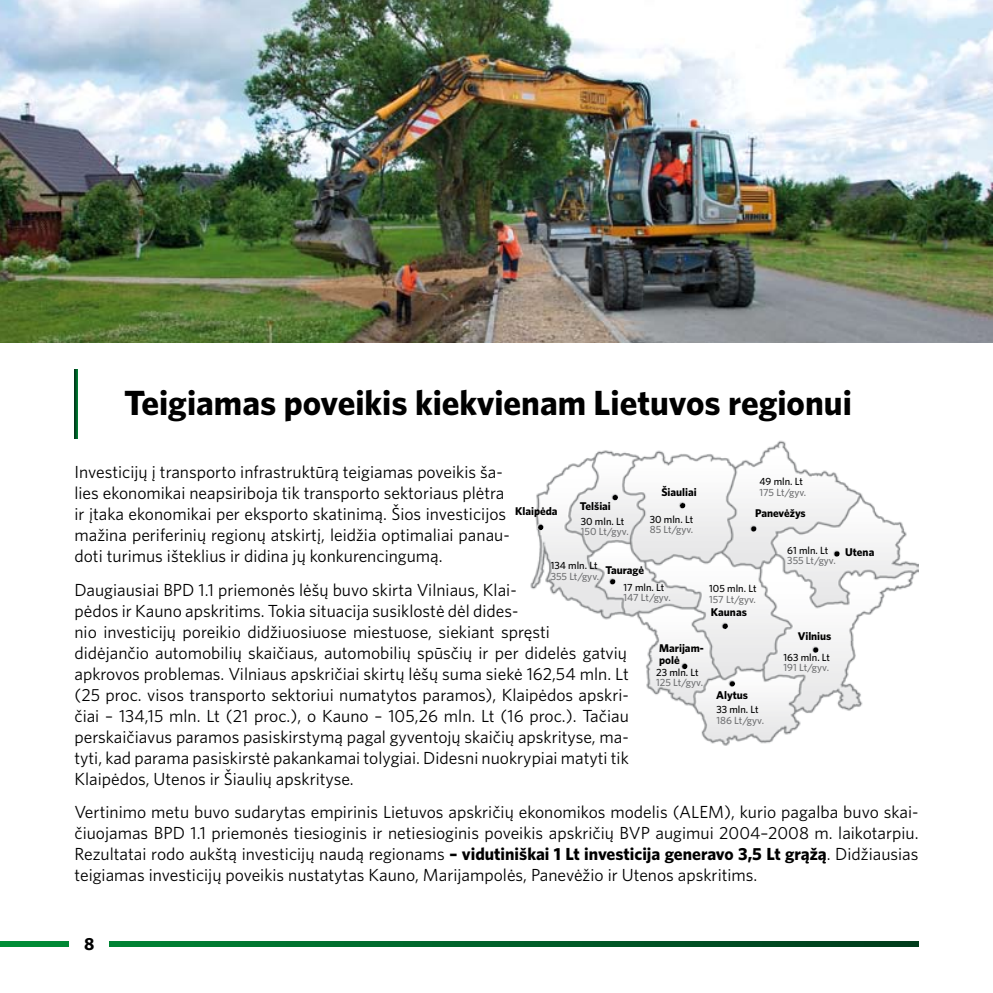
<style>
.page{position:relative;width:993px;height:993px;background:#fff}
.page>*{position:absolute;margin:0;border:0;box-sizing:border-box;transform-origin:0 0}
.t1{font:700 35px "Whitney";color:#000}
.t2{font:17.5px/21px "Whitney";color:#000}
.t3{font:700 17.5px "Whitney";color:#000}
.t4{font:700 11.2px/11.2px "Whitney";color:#000}
.t5{font:500 10.5px "Whitney";color:#707173}
.t6{font:500 10.5px "Whitney";color:#000}
.s1{font-weight:700}
</style>
<div class="page">
<img style="left:530px;top:440px;width:388px;height:306px">
<svg style="left:811px;top:646px;width:7px;height:6px"></svg>
<svg style="left:832px;top:550px;width:7px;height:6px"></svg>
<svg style="left:749px;top:525px;width:7px;height:6px"></svg>
<svg style="left:678px;top:501px;width:7px;height:7px"></svg>
<svg style="left:611px;top:493px;width:7px;height:7px"></svg>
<svg style="left:536px;top:523px;width:7px;height:7px"></svg>
<svg style="left:608px;top:577px;width:7px;height:7px"></svg>
<svg style="left:721px;top:622px;width:7px;height:7px"></svg>
<svg style="left:728px;top:679px;width:7px;height:7px"></svg>
<svg style="left:680px;top:662px;width:7px;height:7px"></svg>
<svg style="left:0;top:941px;width:918px;height:5px;background:#006229"></svg>
<div style="left:69px;top:923px;width:40px;height:39px;background:#fff"></div>
<svg style="left:74px;top:369px;width:4px;height:70px"></svg>
<img style="left:0;top:0;width:992px;height:342px">
<h1 class="t1" style="left:124px;top:379px;width:729px">Teigiamas poveikis kiekvienam Lietuvos regionui</h1>
<p class="t2" style="left:74px;top:461px;width:436px">Investicijų į transporto infrastruktūrą teigiamas poveikis ša&shy;lies ekonomikai neapsiriboja tik transporto sektoriaus plėtra ir įtaka ekonomikai per eksporto skatinimą. Šios investicijos mažina periferinių regionų atskirtį, leidžia optimaliai panau&shy;doti turimus išteklius ir didina jų konkurencingumą.</p>
<p class="t2" style="left:74px;top:578px;width:555px">Daugiausiai BPD 1.1 priemonės lėšų buvo skirta Vilniaus, Klai-<br>pėdos ir Kauno apskritims. Tokia situacija susiklostė dėl dides-<br>nio investicijų poreikio didžiuosiuose miestuose, siekiant spręsti didėjančio automobilių skaičiaus, automobilių spūsčių ir per didelės gatvių apkrovos problemas. Vilniaus apskričiai skirtų lėšų suma siekė 162,54 mln. Lt (25 proc. visos transporto sektoriui numatytos paramos), Klaipėdos apskri&shy;čiai – 134,15 mln. Lt (21 proc.), o Kauno – 105,26 mln. Lt (16 proc.). Tačiau perskaičiavus paramos pasiskirstymą pagal gyventojų skaičių apskrityse, ma&shy;tyti, kad parama pasiskirstė pakankamai tolygiai. Didesni nuokrypiai matyti tik Klaipėdos, Utenos ir Šiaulių apskrityse.</p>
<p class="t2" style="left:74px;top:800px;width:845px;text-align:justify">Vertinimo metu buvo sudarytas empirinis Lietuvos apskričių ekonomikos modelis (ALEM), kurio pagalba buvo skai&shy;čiuojamas BPD 1.1 priemonės tiesioginis ir netiesioginis poveikis apskričių BVP augimui 2004–2008 m. laikotarpiu.<br>Rezultatai rodo aukštą investicijų naudą regionams <span class="s1">– vidutiniškai 1 Lt investicija generavo 3,5 Lt grąžą</span>. Didžiausias teigiamas investicijų poveikis nustatytas Kauno, Marijampolės, Panevėžio ir Utenos apskritims.</p>
<p class="t6" style="left:759px;top:474px;width:45px">49 mln. Lt</p>
<p class="t5" style="left:759px;top:485px;width:48px">175 Lt/gyv.</p>
<p class="t4" style="left:661px;top:486px;width:37px">Šiauliai</p>
<p class="t4" style="left:579px;top:500px;width:32px">Telšiai</p>
<p class="t4" style="left:515px;top:505px;width:44px">Klaipėda</p>
<p class="t4" style="left:755px;top:507px;width:52px">Panevėžys</p>
<p class="t6" style="left:649px;top:511px;width:45px">30 mln. Lt</p>
<p class="t5" style="left:649px;top:522px;width:45px">85 Lt/gyv.</p>
<p class="t6" style="left:580px;top:514px;width:45px">30 mln. Lt</p>
<p class="t5" style="left:580px;top:524px;width:49px">150 Lt/gyv.</p>
<p class="t6" style="left:787px;top:543px;width:43px">61 mln. Lt</p>
<p class="t5" style="left:787px;top:553px;width:50px">355 Lt/gyv.</p>
<p class="t4" style="left:844px;top:546px;width:31px">Utena</p>
<p class="t6" style="left:550px;top:558px;width:48px">134 mln. Lt</p>
<p class="t5" style="left:550px;top:569px;width:50px">355 Lt/gyv.</p>
<p class="t4" style="left:605px;top:564px;width:40px">Tauragė</p>
<p class="t6" style="left:623px;top:580px;width:42px">17 mln. Lt</p>
<p class="t5" style="left:623px;top:590px;width:49px">147 Lt/gyv.</p>
<p class="t6" style="left:709px;top:581px;width:49px">105 mln. Lt</p>
<p class="t5" style="left:709px;top:592px;width:48px">157 Lt/gyv.</p>
<p class="t4" style="left:710px;top:605px;width:37px">Kaunas</p>
<p class="t4" style="left:797px;top:630px;width:35px">Vilnius</p>
<p class="t4" style="left:659px;top:642px;width:46px">Marijam&shy;polė</p>
<p class="t6" style="left:783px;top:650px;width:48px">163 mln. Lt</p>
<p class="t5" style="left:783px;top:660px;width:47px">191 Lt/gyv.</p>
<p class="t6" style="left:656px;top:665px;width:44px">23 mln. Lt</p>
<p class="t5" style="left:656px;top:675px;width:48px">125 Lt/gyv.</p>
<p class="t4" style="left:716px;top:689px;width:33px">Alytus</p>
<p class="t6" style="left:716px;top:702px;width:44px">33 mln. Lt</p>
<p class="t5" style="left:716px;top:712px;width:49px">186 Lt/gyv.</p>
<p class="t3" style="left:84px;top:932px;width:12px">8</p>
</div>
